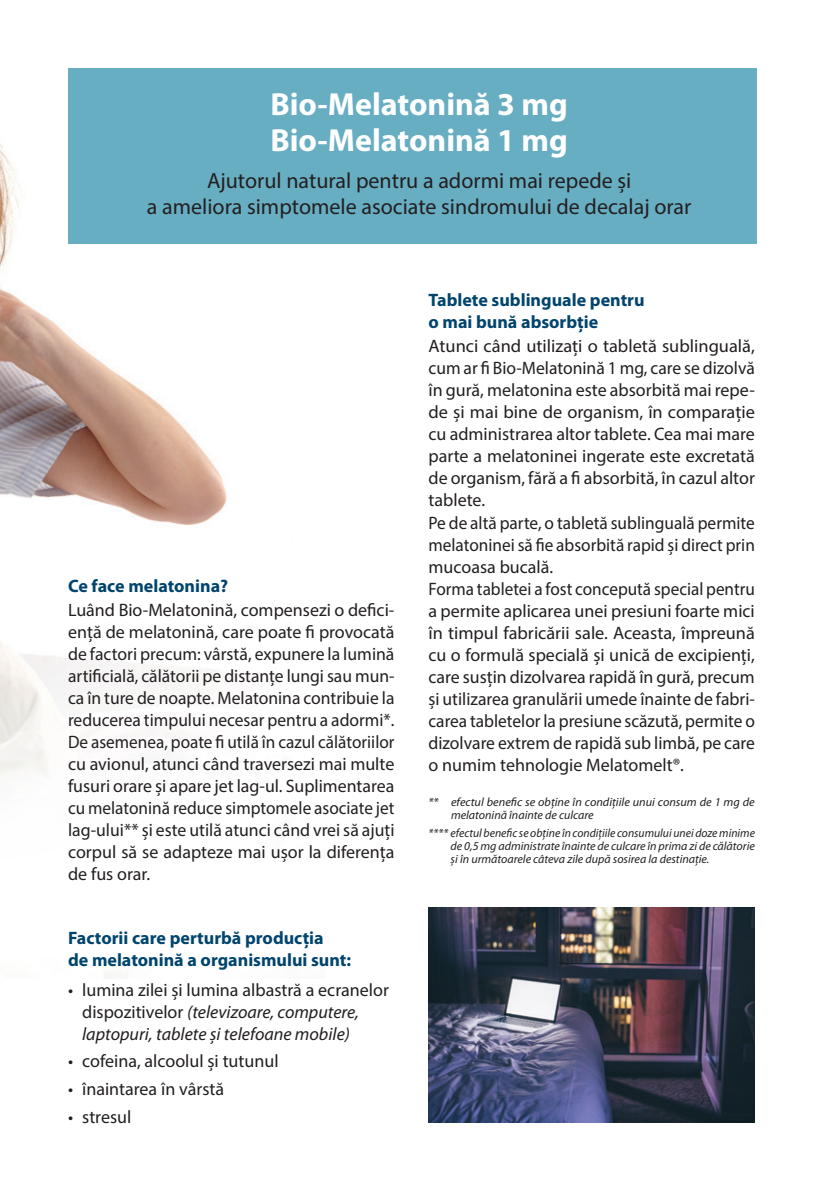
<style>
.page{position:relative;width:823px;height:1191px;background:#fff}
.page>*{position:absolute;margin:0;border:0;box-sizing:border-box;transform-origin:0 0}
.t1{font:700 32px/36px "Myriad Pro";color:#fff}
.t2{font:22px/26px "Myriad Pro";color:#231f20;text-align:center}
.t3{font:18px/22px "Myriad Pro";color:#231f20}
.t4{font:700 18px/22px "Myriad Pro";color:#00446d}
.t5{font:italic 18px/22px "Myriad Pro";color:#231f20}
.t6{font:italic 12px/13px "Myriad Pro";color:#231f20}
.s1{font-style:normal}
</style>
<div class="page">
<img style="left:0;top:143px;width:227px;height:835px">
<div style="left:68px;top:68px;width:688px;height:176px;background:#67aec2"></div>
<img style="left:428px;top:907px;width:326px;height:215px">
<div style="left:0;top:762px;width:261px;height:196px;background:#fff"></div>
<h1 class="t1" style="left:270px;top:85px;width:299px">Bio-Melatonină 3 mg<br>Bio-Melatonină 1 mg</h1>
<p class="t2" style="left:147px;top:167px;width:545px">Ajutorul natural pentru a adormi mai repede și<br>a ameliora simptomele asociate sindromului de decalaj orar</p>
<p class="t4" style="left:68px;top:574px;width:161px">Ce face melatonina?</p>
<p class="t3" style="left:68px;top:598px;width:328px;text-align:justify">Luând Bio-Melatonină, compensezi o defici&shy;ență de melatonină, care poate fi provocată de factori precum: vârstă, expunere la lumină artificială, călătorii pe distanțe lungi sau mun&shy;ca în ture de noapte. Melatonina contribuie la reducerea timpului necesar pentru a adormi*.<br>De asemenea, poate fi utilă în cazul călătoriilor cu avionul, atunci când traversezi mai multe fusuri orare și apare jet lag-ul. Suplimentarea cu melatonină reduce simptomele asociate jet lag-ului** și este utilă atunci când vrei să ajuți corpul să se adapteze mai ușor la diferența de fus orar.</p>
<p class="t4" style="left:68px;top:926px;width:284px">Factorii care perturbă producția<br>de melatonină a organismului sunt:</p>
<p class="t5" style="left:82px;top:978px;width:308px;text-indent:-14px"><span class="s1">• lumina zilei și lumina albastră a ecranelor dispozitivelor</span> (televizoare, computere, laptopuri, tablete și telefoane mobile)</p>
<p class="t3" style="left:68px;top:1050px;width:212px">• cofeina, alcoolul și tutunul</p>
<p class="t3" style="left:68px;top:1077px;width:157px">• înaintarea în vârstă</p>
<p class="t3" style="left:68px;top:1105px;width:65px">• stresul</p>
<p class="t4" style="left:428px;top:289px;width:217px">Tablete sublinguale pentru o mai bună absorbție</p>
<p class="t3" style="left:428px;top:335px;width:328px">Atunci când utilizați o tabletă sublinguală, cum ar fi Bio-Melatonină 1 mg, care se dizolvă în gură, melatonina este absorbită mai repe&shy;de și mai bine de organism, în comparație cu administrarea altor tablete. Cea mai mare parte a melatoninei ingerate este excretată de organism, fără a fi absorbită, în cazul altor tablete.<br>Pe de altă parte, o tabletă sublinguală permite melatoninei să fie absorbită rapid și direct prin mucoasa bucală.<br>Forma tabletei a fost concepută special pentru a permite aplicarea unei presiuni foarte mici în timpul fabricării sale. Aceasta, împreună cu o formulă specială și unică de excipienți, care susțin dizolvarea rapidă în gură, precum și utilizarea granulării umede înainte de fabri&shy;carea tabletelor la presiune scăzută, permite o dizolvare extrem de rapidă sub limbă, pe care o numim tehnologie Melatomelt®.</p>
<p class="t6" style="left:451px;top:795px;width:305px;text-indent:-22px">** efectul benefic se obține în condițiile unui consum de 1 mg de melatonină înainte de culcare</p>
<p class="t6" style="left:450px;top:826px;width:306px;text-align:justify;text-indent:-22px">**** efectul benefic se obține în condițiile consumului unei doze minime de 0,5 mg administrate înainte de culcare în prima zi de călătorie și în următoarele câteva zile după sosirea la destinație.</p>
</div>
